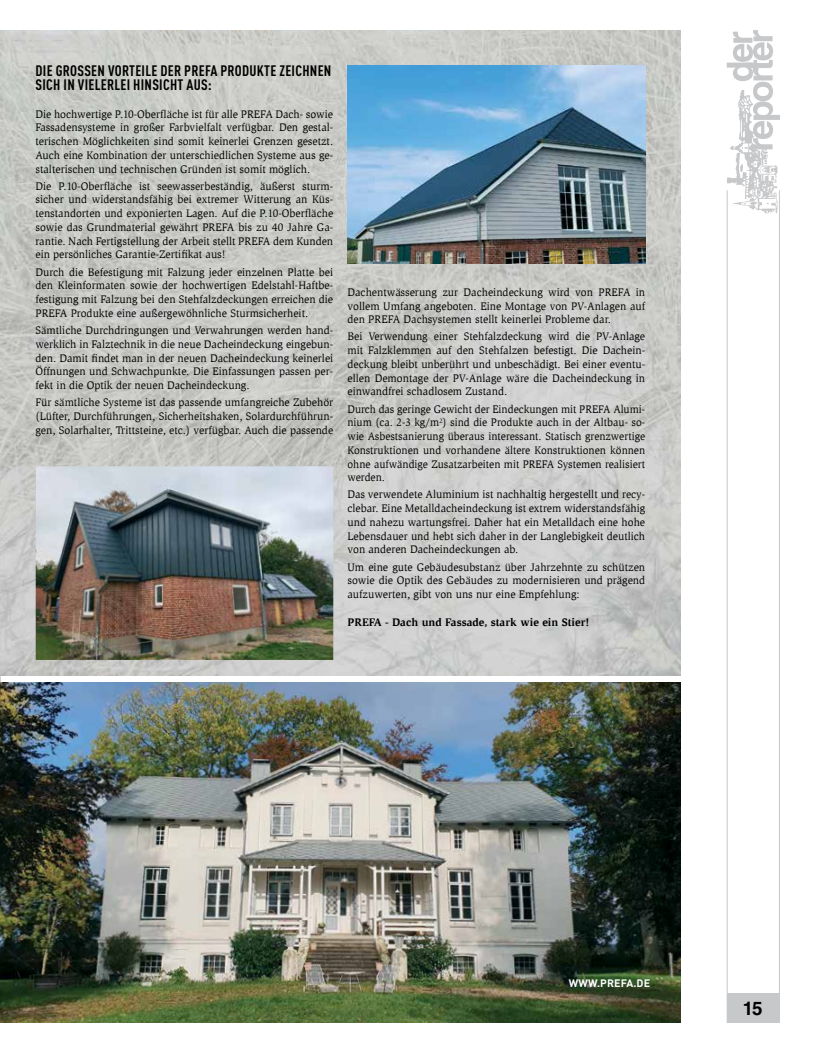
<style>
.page{position:relative;width:819px;height:1053px;background:#fff}
.page>*{position:absolute;margin:0;border:0;box-sizing:border-box;transform-origin:0 0}
.t1{font:700 18.75px "Helvetica LT Std";color:#000}
.t2{font:700 condensed 15px/13.8px "DIN Pro";letter-spacing:.02em;color:#000}
.t3{font:11.25px/13.8px "Slimbach Pro";color:#000;text-align:justify}
.t4{font:11.25px/13.8px "Slimbach Pro";color:#000;text-align:justify;scale:.95 1}
.t5{font:700 11.25px "Slimbach Pro";color:#000}
.t6{font:700 10.75px "DIN Pro";letter-spacing:.01em;color:#fff}
</style>
<div class="page">
<div style="left:726px;top:993px;width:53px;height:29px;background:#c7c8ca"></div>
<hr style="left:778px;top:190px;width:1px;height:832px;background:#c7c8ca">
<hr style="left:726px;top:190px;width:1px;height:832px;background:#c7c8ca">
<img style="left:726px;top:149px;width:52px;height:65px">
<svg style="left:726px;top:30px;width:54px;height:119px"></svg>
<img style="left:0;top:30px;width:680px;height:645px">
<img style="left:0;top:682px;width:680px;height:340px">
<img style="left:36px;top:466px;width:297px;height:194px">
<img style="left:348px;top:66px;width:297px;height:198px">
<p class="t2" style="left:36px;top:63px;width:297px">DIE GROSSEN VORTEILE DER PREFA PRODUKTE ZEICHNEN<br>SICH IN VIELERLEI HINSICHT AUS:</p>
<p class="t3" style="left:35px;top:107px;width:299px">Die hochwertige P.10-Oberfläche ist für alle PREFA Dach- sowie Fassadensysteme in großer Farbvielfalt verfügbar. Den gestal&shy;terischen Möglichkeiten sind somit keinerlei Grenzen gesetzt.<br>Auch eine Kombination der unterschiedlichen Systeme aus ge&shy;stalterischen und technischen Gründen ist somit möglich.</p>
<p class="t3" style="left:35px;top:179px;width:299px">Die P.10-Oberfläche ist seewasserbeständig, äußerst sturm&shy;sicher und widerstandsfähig bei extremer Witterung an Küs&shy;tenstandorten und exponierten Lagen. Auf die P.10-Oberfläche sowie das Grundmaterial gewährt PREFA bis zu 40 Jahre Ga&shy;rantie. Nach Fertigstellung der Arbeit stellt PREFA dem Kunden ein persönliches Garantie-Zertifikat aus!</p>
<p class="t3" style="left:35px;top:265px;width:299px">Durch die Befestigung mit Falzung jeder einzelnen Platte bei den Kleinformaten sowie der hochwertigen Edelstahl-Haftbe&shy;festigung mit Falzung bei den Stehfalzdeckungen erreichen die PREFA Produkte eine außergewöhnliche Sturmsicherheit.</p>
<p class="t3" style="left:35px;top:323px;width:299px">Sämtliche Durchdringungen und Verwahrungen werden hand&shy;werklich in Falztechnik in die neue Dacheindeckung eingebun&shy;den. Damit findet man in der neuen Dacheindeckung keinerlei Öffnungen und Schwachpunkte. Die Einfassungen passen per&shy;fekt in die Optik der neuen Dacheindeckung.</p>
<p class="t3" style="left:35px;top:395px;width:299px">Für sämtliche Systeme ist das passende umfangreiche Zubehör (Lüfter, Durchführungen, Sicherheitshaken, Solardurchführun&shy;gen, Solarhalter, Trittsteine, etc.) verfügbar. Auch die passende</p>
<p class="t3" style="left:347px;top:285px;width:299px">Dachentwässerung zur Dacheindeckung wird von PREFA in vollem Umfang angeboten. Eine Montage von PV-Anlagen auf den PREFA Dachsystemen stellt keinerlei Probleme dar.</p>
<p class="t3" style="left:347px;top:329px;width:299px">Bei Verwendung einer Stehfalzdeckung wird die PV-Anlage mit Falzklemmen auf den Stehfalzen befestigt. Die Dachein&shy;deckung bleibt unberührt und unbeschädigt. Bei einer eventu&shy;ellen Demontage der PV-Anlage wäre die Dacheindeckung in einwandfrei schadlosem Zustand.</p>
<p class="t4" style="left:347px;top:402px;width:315px">Durch das geringe Gewicht der Eindeckungen mit PREFA Alumi&shy;nium (ca. 2-3 kg/m<sup>2</sup>) sind die Produkte auch in der Altbau- so&shy;wie Asbestsanierung überaus interessant. Statisch grenzwertige Konstruktionen und vorhandene ältere Konstruktionen können ohne aufwändige Zusatzarbeiten mit PREFA Systemen realisiert werden.</p>
<p class="t3" style="left:347px;top:487px;width:299px">Das verwendete Aluminium ist nachhaltig hergestellt und recy&shy;clebar. Eine Metalldacheindeckung ist extrem widerstandsfähig und nahezu wartungsfrei. Daher hat ein Metalldach eine hohe Lebensdauer und hebt sich daher in der Langlebigkeit deutlich von anderen Dacheindeckungen ab.</p>
<p class="t3" style="left:347px;top:560px;width:299px">Um eine gute Gebäudesubstanz über Jahrzehnte zu schützen sowie die Optik des Gebäudes zu modernisieren und prägend aufzuwerten, gibt von uns nur eine Empfehlung:</p>
<p class="t5" style="left:347px;top:615px;width:243px">PREFA - Dach und Fassade, stark wie ein Stier!</p>
<p class="t6" style="left:569px;top:974px;width:83px">WWW.PREFA.DE</p>
<p class="t1" style="left:742px;top:996px;width:21px">15</p>
</div>
